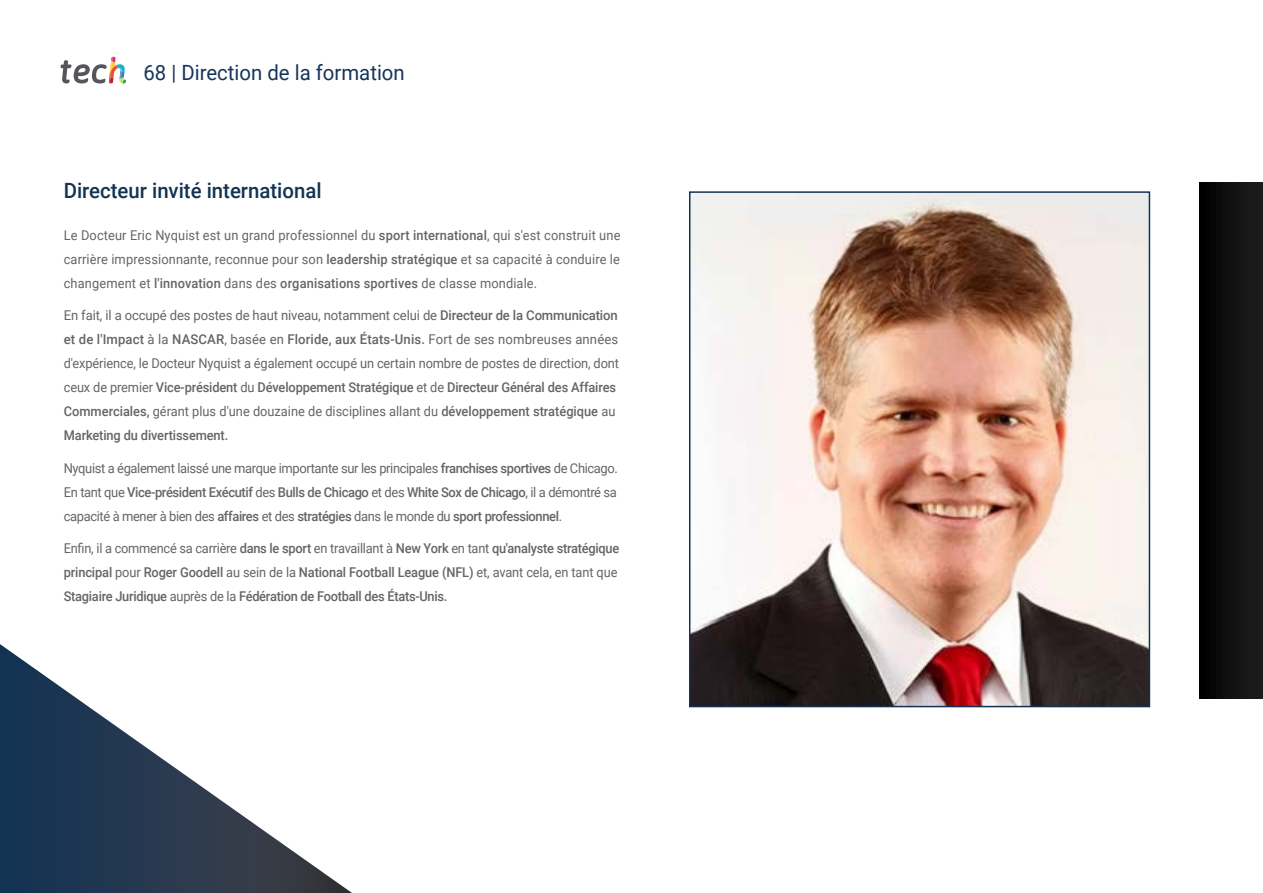
<style>
.page{position:relative;width:1263px;height:893px;background:#fff}
.page>*{position:absolute;margin:0;border:0;box-sizing:border-box;transform-origin:0 0}
.t1{font:500 21px "Roboto";color:#123352}
.t2{font:21px "Roboto";color:#17355b}
.t3{font:13.5px/24px "Roboto";letter-spacing:-.01em;color:#656565}
.t4{font:13.5px/24px "Roboto";letter-spacing:-.01em;color:#656565;text-align:justify;scale:.96 1}
.t5{font:13.5px/24px "Roboto";letter-spacing:-.01em;color:#656565;text-align:justify;scale:.95 1}
.t6{font:500 13.5px/24px "Roboto";letter-spacing:-.02em;color:#656565;scale:.95 1}
.s1{font-weight:500}
.s2{font-weight:400}
</style>
<div class="page">
<svg style="left:61px;top:57px;width:65px;height:27px"></svg>
<div style="left:1199px;top:182px;width:64px;height:516px;background:linear-gradient(to right,#000,#1e1e1f)"></div>
<svg style="left:0;top:644px;width:352px;height:249px"></svg>
<img style="left:692px;top:194px;width:455px;height:510px">
<div style="left:689px;top:191px;width:461px;height:516px;border:2px solid #123352"></div>
<h1 class="t2" style="left:144px;top:57px;width:263px">68 | Direction de la formation</h1>
<h1 class="t1" style="left:64px;top:176px;width:259px">Directeur invité international</h1>
<p class="t5" style="left:64px;top:222px;width:587px">Le Docteur Eric Nyquist est un grand professionnel du <span class="s1">sport international</span>, qui s'est construit une carrière impressionnante, reconnue pour son <span class="s1">leadership stratégique</span> et sa capacité à conduire le changement et <span class="s1">l'innovation</span> dans des <span class="s1">organisations sportives</span> de classe mondiale.</p>
<p class="t3" style="left:64px;top:303px;width:557px">En fait, il a occupé des postes de haut niveau, notamment celui de <span class="s1">Directeur de la Communication et de l'Impact</span> à la <span class="s1">NASCAR</span>, basée en <span class="s1">Floride, aux États-Unis.</span> Fort de ses nombreuses années d'expérience, le Docteur Nyquist a également occupé un certain nombre de postes de direction, dont ceux de premier <span class="s1">Vice-président</span> du <span class="s1">Développement Stratégique</span> et de <span class="s1">Directeur Général des Affaires Commerciales,</span> gérant plus d'une douzaine de disciplines allant du <span class="s1">développement stratégique</span> au <span class="s1">Marketing du divertissement.</span></p>
<p class="t4" style="left:64px;top:455px;width:579px">Nyquist a également laissé une marque importante sur les principales <span class="s1">franchises sportives</span> de Chicago.<br>En tant que <span class="s1">Vice-président Exécutif</span> des <span class="s1">Bulls de Chicago</span> et des <span class="s1">White Sox de Chicago</span>, il a démontré sa capacité à mener à bien des <span class="s1">affaires</span> et des <span class="s1">stratégies</span> dans le monde du <span class="s1">sport professionnel</span>.</p>
<p class="t6" style="left:64px;top:536px;width:586px"><span class="s2">Enfin, il a commencé sa carrière</span> dans le sport <span class="s2">en travaillant à</span> New York <span class="s2">en tant</span> qu'analyste stratégique principal <span class="s2">pour</span> Roger Goodell <span class="s2">au sein de la</span> National Football League (NFL) <span class="s2">et, avant cela, en tant que<br></span>Stagiaire Juridique <span class="s2">auprès de la</span> Fédération de Football des États-Unis.</p>
</div>
